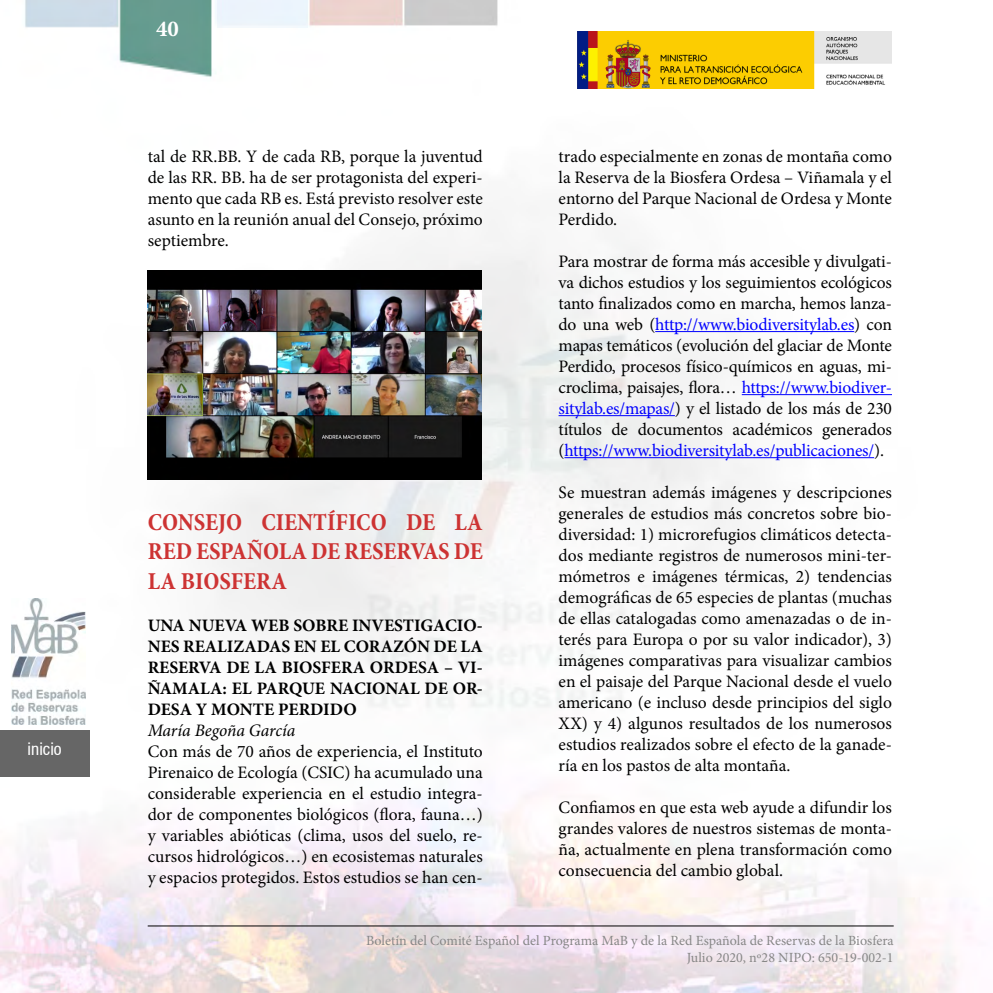
<style>
.page{position:relative;width:993px;height:993px;background:#fff}
.page>*{position:absolute;margin:0;border:0;box-sizing:border-box;transform-origin:0 0}
.t1{font:700 condensed 24.5px/29.4px "Minion Pro";color:#cd3333;text-align:justify}
.t2{font:700 22.75px "Minion Pro";color:#fff}
.t3{font:17.5px/21px "Minion Pro";letter-spacing:-.005em;color:#000;text-align:justify}
.t4{font:700 17.5px/21px "Minion Pro";color:#000;text-align:justify}
.t5{font:italic 17.5px "Minion Pro";letter-spacing:-.005em;color:#000}
.t6{font:condensed 17.5px "Helvetica 57";color:#fff}
.t7{font:14px/16.8px "Minion Pro";color:#878787;text-align:right}
.s1{color:#00f}
</style>
<div class="page">
<img style="left:0;top:0;width:972px;height:992px">
<hr style="left:148px;top:925px;width:745px;height:1px;background:#000">
<div style="left:0;top:729px;width:89px;height:47px;background:#666"></div>
<img style="left:11px;top:598px;width:75px;height:126px">
<img style="left:577px;top:32px;width:314px;height:57px">
<div style="left:217px;top:0;width:91px;height:28px;background:#ecf4fc"></div>
<img style="left:148px;top:270px;width:333px;height:209px">
<hr style="left:655px;top:331px;width:199px;height:1px;background:#00f">
<hr style="left:741px;top:394px;width:150px;height:1px;background:#00f">
<hr style="left:558px;top:415px;width:116px;height:1px;background:#00f">
<hr style="left:564px;top:457px;width:309px;height:1px;background:#00f">
<p class="t6" style="left:28px;top:738px;width:36px">inicio</p>
<h2 class="t2" style="left:156px;top:13px;width:24px">40</h2>
<p class="t3" style="left:148px;top:146px;width:336px">tal de RR.BB. Y de cada RB, porque la juventud de las RR. BB. ha de ser protagonista del experi&shy;mento que cada RB es. Está previsto resolver este asunto en la reunión anual del Consejo, próximo septiembre.</p>
<h1 class="t1" style="left:148px;top:507px;width:336px">CONSEJO CIENTÍFICO DE LA RED ESPAÑOLA DE RESERVAS DE LA BIOSFERA</h1>
<p class="t4" style="left:148px;top:614px;width:336px">UNA NUEVA WEB SOBRE INVESTIGACIO-NES REALIZADAS EN EL CORAZÓN DE LA RESERVA DE LA BIOSFERA ORDESA – VI-ÑAMALA: EL PARQUE NACIONAL DE OR-DESA Y MONTE PERDIDO</p>
<p class="t5" style="left:148px;top:718px;width:149px">María Begoña García</p>
<p class="t3" style="left:148px;top:740px;width:336px">Con más de 70 años de experiencia, el Instituto Pirenaico de Ecología (CSIC) ha acumulado una considerable experiencia en el estudio integra&shy;dor de componentes biológicos (flora, fauna…) y variables abióticas (clima, usos del suelo, re&shy;cursos hidrológicos…) en ecosistemas naturales y espacios protegidos. Estos estudios se han cen-</p>
<p class="t3" style="left:558px;top:146px;width:335px">trado especialmente en zonas de montaña como la Reserva de la Biosfera Ordesa – Viñamala y el entorno del Parque Nacional de Ordesa y Monte Perdido.</p>
<p class="t3" style="left:558px;top:251px;width:335px">Para mostrar de forma más accesible y divulgati&shy;va dichos estudios y los seguimientos ecológicos tanto finalizados como en marcha, hemos lanza&shy;do una web (<span class="s1">http://www.biodiversitylab.es</span>) con mapas temáticos (evolución del glaciar de Monte Perdido, procesos físico-químicos en aguas, mi&shy;croclima, paisajes, flora… <span class="s1">https://www.biodiver&shy;sitylab.es/mapas/</span>) y el listado de los más de 230 títulos de documentos académicos generados (<span class="s1">https://www.biodiversitylab.es/publicaciones/</span>).</p>
<p class="t3" style="left:558px;top:482px;width:335px">Se muestran además imágenes y descripciones generales de estudios más concretos sobre bio&shy;diversidad: 1) microrefugios climáticos detecta&shy;dos mediante registros de numerosos mini-ter&shy;mómetros e imágenes térmicas, 2) tendencias demográficas de 65 especies de plantas (muchas de ellas catalogadas como amenazadas o de in&shy;terés para Europa o por su valor indicador), 3) imágenes comparativas para visualizar cambios en el paisaje del Parque Nacional desde el vuelo americano (e incluso desde principios del siglo XX) y 4) algunos resultados de los numerosos estudios realizados sobre el efecto de la ganade&shy;ría en los pastos de alta montaña.</p>
<p class="t3" style="left:558px;top:797px;width:335px">Confiamos en que esta web ayude a difundir los grandes valores de nuestros sistemas de monta&shy;ña, actualmente en plena transformación como consecuencia del cambio global.</p>
<p class="t7" style="left:366px;top:931px;width:529px">Boletín del Comité Español del Programa MaB y de la Red Española de Reservas de la Biosfera<br>Julio 2020, nº28 NIPO: 650-19-002-1</p>
</div>
